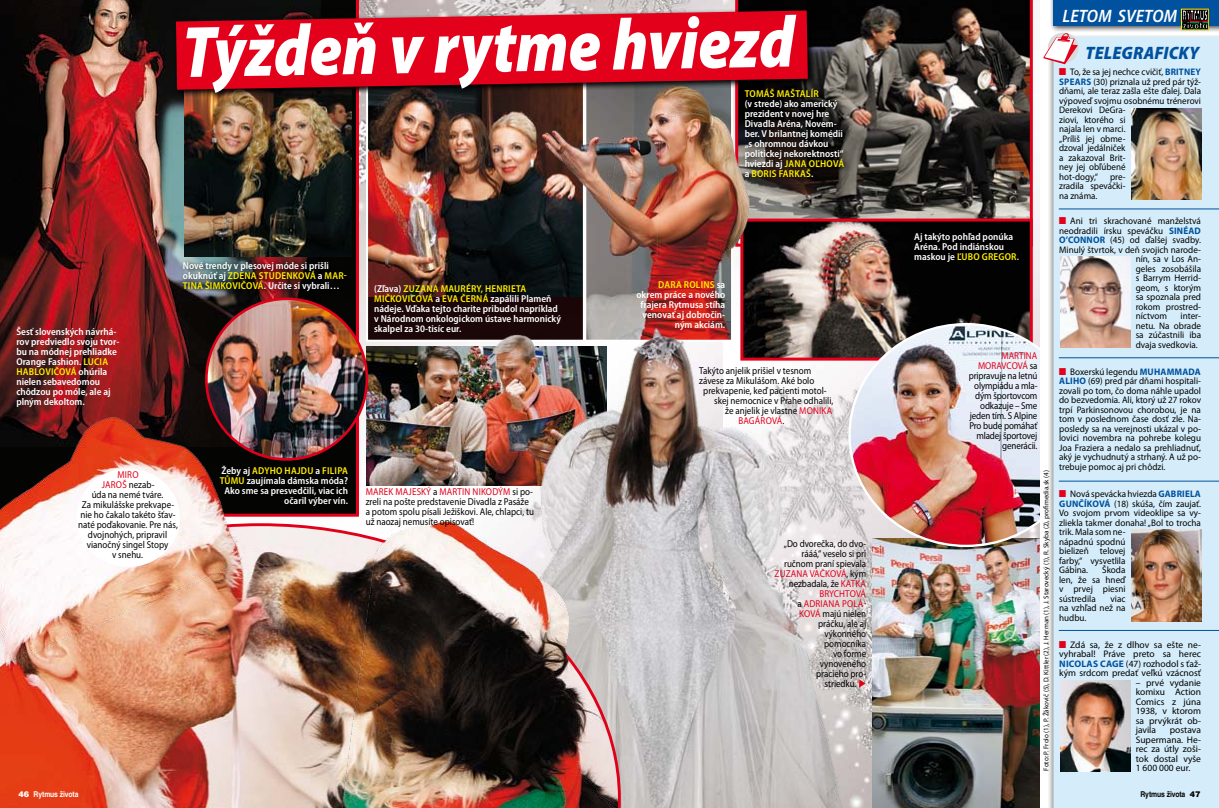
<style>
.page{position:relative;width:1219px;height:808px;background:#fff}
.page>*{position:absolute;margin:0;border:0;box-sizing:border-box;transform-origin:0 0}
.t1{font:italic 900 semi-condensed 73.2px "Myriad Pro";color:#fff;scale:.91 1}
.t2{font:italic 900 semi-condensed 18px "Myriad Pro";letter-spacing:.01em;color:#00519e}
.t3{font:italic 600 semi-condensed 18px "Myriad Pro";letter-spacing:.01em;color:#fff}
.t4{font:600 semi-condensed 10px/10px "Myriad Pro";color:#fff}
.t5{font:10px/10px "Myriad Pro";color:#000;text-align:right;scale:.9 1}
.t6{font:600 semi-condensed 10px "Myriad Pro";letter-spacing:.02em;color:#ffed00}
.t7{font:10px "Myriad Pro";letter-spacing:.02em;color:#e2001a;scale:.9 1}
.t8{font:9.5px/9.5px "Myriad Pro";color:#000;text-align:justify;scale:.96 1}
.t9{font:9.5px/9.5px "Myriad Pro";color:#000;scale:.95 1}
.t10{font:9.5px/9.5px "Myriad Pro";color:#000;text-align:justify}
.t11{font:700 8px "Helvetica CE";letter-spacing:-.01em;color:#000;scale:.85 1}
.t12{font:700 8px "Helvetica CE";letter-spacing:-.01em;color:#fff;scale:.85 1}
.t13{font:7px "Myriad Pro";color:#000}
.s1{color:#ffed00}
.s2{color:#e2001a}
.s3{color:#000}
.s4{color:#f3e2ee}
.s5{font-weight:900}
.s6{font-family:"Baueronex";color:#e2001a}
.s7{font-weight:700;color:#00519e}
</style>
<div class="page">
<img style="left:722px;top:0;width:318px;height:808px">
<img style="left:0;top:0;width:359px;height:410px">
<img style="left:872px;top:546px;width:168px;height:262px">
<div style="left:367px;top:57px;width:217px;height:284px;background:#1b0708"></div>
<img style="left:369px;top:102px;width:173px;height:194px">
<img style="left:587px;top:313px;width:143px;height:14px">
<img style="left:735px;top:0;width:298px;height:219px">
<img style="left:744px;top:223px;width:285px;height:134px">
<div style="left:740px;top:219px;width:293px;height:142px;border:3px solid #e2001a"></div>
<img style="left:184px;top:102px;width:167px;height:154px">
<img style="left:174px;top:8px;width:643px;height:94px">
<svg style="left:176px;top:11px;width:632px;height:79px;fill:#e2001a"></svg>
<img style="left:367px;top:347px;width:118px;height:63px">
<img style="left:206px;top:299px;width:161px;height:111px">
<img style="left:180px;top:258px;width:174px;height:41px">
<img style="left:849px;top:324px;width:191px;height:222px">
<img style="left:485px;top:327px;width:361px;height:481px">
<div style="left:1049px;top:0;width:170px;height:32px;background:#000;opacity:.75"></div>
<div style="left:1053px;top:0;width:166px;height:26px;background:#00519e"></div>
<svg style="left:1181px;top:8px;width:28px;height:23px"></svg>
<div style="left:1047px;top:34px;width:172px;height:774px;background:#000;opacity:.4"></div>
<div style="left:1053px;top:37px;width:166px;height:771px;background:#d5edfa"></div>
<img style="left:1131px;top:109px;width:70px;height:91px">
<hr style="left:1059px;top:208px;width:160px;height:1px;background:#00519e">
<img style="left:1131px;top:529px;width:70px;height:92px">
<hr style="left:1059px;top:630px;width:160px;height:1px;background:#00519e">
<img style="left:1060px;top:256px;width:70px;height:92px">
<img style="left:1060px;top:680px;width:70px;height:92px">
<hr style="left:1059px;top:357px;width:160px;height:1px;background:#00519e">
<hr style="left:1059px;top:481px;width:160px;height:1px;background:#00519e">
<div style="left:1048px;top:33px;width:31px;height:30px;background:#d6e3eb;border-radius:50%"></div>
<svg style="left:1043px;top:33px;width:35px;height:31px"></svg>
<img style="left:542px;top:85px;width:215px;height:228px">
<img style="left:0;top:410px;width:658px;height:398px">
<div style="left:77px;top:468px;width:103px;height:99px;background:#fff;border-radius:50%"></div>
<img style="left:480px;top:332px;width:63px;height:29px">
<svg style="left:741px;top:85px;width:110px;height:99px"></svg>
<p class="t4" style="left:16px;top:327px;width:105px">Šesť slovenských návrhá&shy;rov predviedlo svoju tvor&shy;bu na módnej prehliadke<br>Orange Fashion. <span class="s1">Lucia<br>Hablovičová</span> ohúrila nielen sebavedomou chôdzou po móle, ale aj plným dekoltom.</p>
<h1 class="t1" style="left:182px;top:12px;width:674px;rotate:-1deg">TÝŽDEŇ V RYTME HVIEZD</h1>
<p class="t6" style="left:745px;top:88px;width:8px">Tom</p>
<p class="t6" style="left:764px;top:88px;width:56px">áš Maštalír</p>
<p class="t4" style="left:745px;top:99px;width:101px">(v strede) ako americký prezident v novej hre<br>Divadla Aréna, Novem&shy;ber. V brilantnej komédii „s ohromnou dávkou politickej nekorektnosti“ hviezdi aj <span class="s1">Jana Oľhová </span>a <span class="s1">Boris Farkaš</span>.</p>
<p class="t4" style="left:183px;top:261px;width:166px">Nové trendy v plesovej móde si prišli okuknúť aj <span class="s1">Zdena Studenková</span> a <span class="s1">Mar&shy;tina Šimkovičová</span>. Určite si vybrali…</p>
<p class="t4" style="left:374px;top:284px;width:188px">(Zľava) <span class="s1">Zuzana Mauréry, Henrieta Mičkovicová</span> a <span class="s1">Eva Černá</span> zapálili Plameň nádeje. Vďaka tejto charite pribudol napríklad v Národnom onkologickom ústave harmonický skalpel za 30-tisíc eur.</p>
<p class="t4" style="left:636px;top:279px;width:90px;text-align:right"><span class="s1">Dara Rolins</span> sa okrem práce a nového frajera Rytmusa stíha venovať aj dobročin&shy;ným akciám.</p>
<p class="t5" style="left:699px;top:365px;width:126px">Takýto anjelik prišiel v tesnom</p>
<p class="t5" style="left:699px;top:375px;width:129px">závese za Mikulášom. Aké bolo</p>
<p class="t5" style="left:703px;top:385px;width:139px">prekvapenie, keď pacienti motol-</p>
<p class="t5" style="left:714px;top:395px;width:134px">skej nemocnice v Prahe odhalili,</p>
<p class="t5" style="left:725px;top:405px;width:119px">že anjelik je vlastne <span class="s2">Monika</span></p>
<p class="t7" style="left:738px;top:414px;width:52px">Bagárová<span class="s3">.</span></p>
<p class="t4" style="left:914px;top:232px;width:106px">Aj takýto pohľad ponúka<br>Aréna. Pod indiánskou maskou je <span class="s1">Ľubo Grego r</span><span class="s4">.</span></p>
<p class="t5" style="left:969px;top:351px;width:78px"><span class="s2">Martina<br>Moravcová</span> sa pripravuje na letnú olympiádu a mla&shy;dým športovcom odkazuje – Sme jeden tím. S Alpine<br>Pro bude pomáhať mladej športovej generácii.</p>
<p class="t4" style="left:220px;top:466px;width:130px;text-align:right">Žeby aj <span class="s1">Adyho Hajdu</span> a <span class="s1">Filipa<br>TŮmu</span> zaujímala dámska móda?<br>Ako sme sa presvedčili, viac ich očaril výber vín.</p>
<p class="t5" style="left:78px;top:469px;width:112px;text-align:center"><span class="s2">Miro<br>Jaroš</span> nezab-<br>úda na nemé tváre.<br>Za mikulášske prekvape&shy;nie ho čakalo takéto šťav&shy;naté poďakovanie. Pre nás, dvojnohých, pripravil vianočný singel Stopy<br>v snehu.</p>
<p class="t13" style="left:1042px;top:770px;width:302px;rotate:-90deg">Foto: P. Frolo (1), P. Žákovič (5), D. Kittler (2), J. Herman (1), J. Starovecký (1), R. Skyba (2), profimedia.sk (4)</p>
<p class="t5" style="left:366px;top:487px;width:189px;text-align:left"><span class="s2">Marek Maj eský</span> a <span class="s2">Martin Nikodým</span> si po&shy;zreli na pošte predstavenie Divadla z Pasáže a potom spolu písali Ježiškovi. Ale, chlapci, tu už naozaj nemusíte opisovať!</p>
<p class="t5" style="left:775px;top:538px;width:103px">„Do dvorečka, do dvo&shy;rááá,“ veselo si pri ručnom praní spievala<br><span class="s2">Zuza na Vačková</span>, kým nezbadala, že <span class="s2">Katka<br>Brychtová<br></span>a <span class="s2">Adriana Polá&shy;ková</span> majú nielen práčku, ale aj výkonného<br>pomocníka<br>vo forme<br>vynoveného<br>pracieho pro-<br>striedku. <span class="s2">◆</span></p>
<p class="t12" style="left:18px;top:789px;width:72px"><span class="s5">46</span> Rytmus života</p>
<h2 class="t3" style="left:1062px;top:7px;width:116px">LETOM SVETOM</h2>
<h2 class="t2" style="left:1085px;top:43px;width:115px">TELEGRAFICKY</h2>
<p class="t9" style="left:1059px;top:67px;width:151px"><span class="s6">A</span> To, že sa jej nechce cvičiť, <span class="s7">BRITNEY<br>SPEARS</span> (30) priznala už pred pár týž&shy;dňami, ale teraz zašla ešte ďalej. Dala výpoveď svojmu osobnému trénerovi<br>Derekovi DeGra-<br>ziovi, ktorého si<br>najala len v marci.<br>„Príliš jej obme-<br>dzoval jedálniček<br>a zakazoval Brit-<br>ney jej obľúbené<br>hot-dogy,“ pre-<br>zradila speváčki-<br>na známa.</p>
<p class="t8" style="left:1059px;top:216px;width:149px"><span class="s6">A</span> Ani tri skrachované manželstvá</p>
<p class="t8" style="left:1059px;top:225px;width:149px">neodradili írsku speváčku <span class="s7">SINÉAD</span></p>
<p class="t8" style="left:1059px;top:235px;width:149px"><span class="s7">O’CONNOR</span> (45) od ďalšej svadby.</p>
<p class="t8" style="left:1059px;top:244px;width:149px">Minulý štvrtok, v deň svojich narode-</p>
<p class="t8" style="left:1136px;top:254px;width:70px">nín, sa v Los An-</p>
<p class="t8" style="left:1136px;top:263px;width:70px">geles zosobášila</p>
<p class="t8" style="left:1136px;top:273px;width:70px">s Barrym Herrid-</p>
<p class="t8" style="left:1136px;top:282px;width:70px">geom, s ktorým</p>
<p class="t8" style="left:1136px;top:292px;width:70px">sa spoznala pred</p>
<p class="t8" style="left:1136px;top:301px;width:70px">rokom prostred-</p>
<p class="t8" style="left:1136px;top:311px;width:34px">níctvom</p>
<p class="t8" style="left:1136px;top:311px;width:70px;text-indent:45px">inter&shy;netu. Na obrade sa zúčastnili iba dvaja svedkovia.</p>
<p class="t8" style="left:1059px;top:366px;width:149px"><span class="s6">A</span> Boxerskú legendu <span class="s7">MUHAMMADA ALIHO</span> (69) pred pár dňami hospitali&shy;zovali po tom, čo doma náhle upadol do bezvedomia. Ali, ktorý už 27 rokov trpí Parkinsonovou chorobou, je na tom v poslednom čase dosť zle. Na&shy;posledy sa na verejnosti ukázal v po&shy;lovici novembra na pohrebe kolegu Joa Fraziera a nedalo sa prehliadnuť, aký je vychudnutý a strhaný. A už po&shy;trebuje pomoc aj pri chôdzi.</p>
<p class="t8" style="left:1059px;top:489px;width:149px;text-align:left"><span class="s6">A</span> Nová spevácka hviezda <span class="s7">GABRIELA<br>GUNČÍKOVÁ</span> (18) skúša, čím zaujať.<br>Vo svojom prvom videoklipe sa vy&shy;zliekla takmer donaha! „Bol to trocha trik. Mala som ne-<br>nápadnú spodnú<br>bielizeň telovej<br>farby,“ vysvetlila<br>Gábina.</p>
<p class="t8" style="left:1059px;top:565px;width:71px;text-indent:43px">Škoda len, že sa hneď v prvej piesni sústredila</p>
<p class="t8" style="left:1059px;top:593px;width:71px;text-indent:51px">viac na vzhľad než na hudbu.</p>
<p class="t10" style="left:1059px;top:640px;width:143px"><span class="s6">A</span> Zdá sa, že z dlhov sa ešte ne&shy;vyhrabal! Práve preto sa herec <span class="s7">NICOLAS CAGE</span> (47) rozhodol s ťaž&shy;kým srdcom predať veľkú vzácnosť</p>
<p class="t10" style="left:1136px;top:678px;width:67px">– prvé vydanie komixu Action Comics z júna 1938, v ktorom sa prvýkrát ob&shy;javila</p>
<p class="t10" style="left:1136px;top:725px;width:67px;text-indent:34px">postava Supermana. He&shy;rec za útly zoši&shy;tok dostal vyše 1 600 000 eur.</p>
<p class="t11" style="left:1140px;top:789px;width:72px">Rytmus života <span class="s5">47</span></p>
</div>
